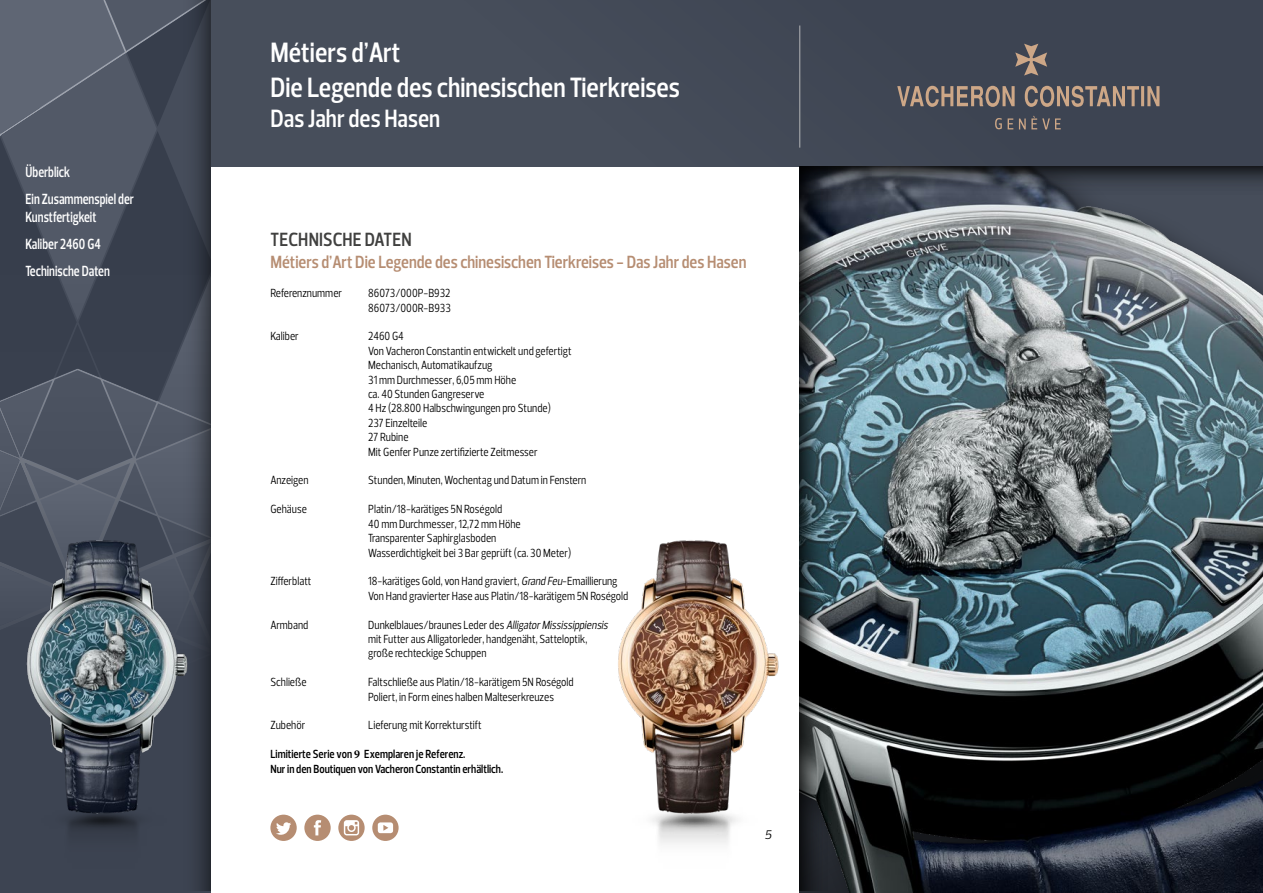
<style>
.page{position:relative;width:1263px;height:893px;background:#fff}
.page>*{position:absolute;margin:0;border:0;box-sizing:border-box;transform-origin:0 0}
.t1{font:600 28.5px/34.2px "Prelo Condensed";color:#fff}
.t2{font:600 25.5px "Prelo Condensed";color:#fff}
.t3{font:600 19.5px "Prelo Condensed";letter-spacing:.015em;color:#40403f}
.t4{font:600 18px "Prelo Condensed";color:#b68d72}
.t5{font:600 15px/27px "Prelo Condensed";color:#fff;scale:.9 1}
.t6{font:italic 12.75px "Prelo";color:#000}
.t7{font:12px "Prelo Condensed";color:#000}
.t8{font:600 12px/14.4px "Prelo Condensed";color:#000}
.s1{font-style:italic}
.s2{font-family:"Minion Pro";font-weight:700}
</style>
<div class="page">
<div style="left:210px;top:0;width:1053px;height:166px;background:#474e5b"></div>
<hr style="left:799px;top:26px;width:1px;height:122px;background:#b4b5b7">
<svg style="left:897px;top:44px;width:262px;height:85px"></svg>
<svg style="left:0;top:0;width:163px;height:867px;background:#4b5260"></svg>
<svg style="left:163px;top:0;width:47px;height:891px;background:#404653"></svg>
<img style="left:20px;top:826px;width:165px;height:48px">
<img style="left:0;top:526px;width:208px;height:300px">
<img style="left:617px;top:540px;width:162px;height:286px">
<img style="left:799px;top:214px;width:464px;height:679px">
<svg style="left:847px;top:166px;width:416px;height:48px;background:#464c57"></svg>
<svg style="left:270px;top:815px;width:27px;height:26px"></svg>
<svg style="left:304px;top:815px;width:27px;height:26px"></svg>
<svg style="left:372px;top:815px;width:27px;height:26px"></svg>
<svg style="left:338px;top:815px;width:27px;height:26px"></svg>
<svg style="left:799px;top:166px;width:48px;height:725px;background:#3d494e"></svg>
<p class="t5" style="left:26px;top:158px;width:122px">Überblick<br>Ein Zusammenspiel der</p>
<p class="t5" style="left:26px;top:203px;width:95px">Kunstfertigkeit<br>Kaliber 2460 G4<br>Techinische Daten</p>
<h1 class="t1" style="left:270px;top:36px;width:411px">Métiers d’Art<br>Die Legende des chinesischen Tierkreises</h1>
<h2 class="t2" style="left:270px;top:103px;width:171px">Das Jahr des Hasen</h2>
<p class="t3" style="left:271px;top:227px;width:143px">TECHNISCHE DATEN</p>
<p class="t4" style="left:270px;top:250px;width:478px">Métiers d’Art Die Legende des chinesischen Tierkreises - Das Jahr des Hasen</p>
<p class="t7" style="left:270px;top:286px;width:73px">Referenznummer</p>
<p class="t7" style="left:368px;top:286px;width:84px">86073/000P-B932</p>
<p class="t7" style="left:368px;top:300px;width:84px">86073/000R-B933</p>
<p class="t7" style="left:270px;top:329px;width:30px">Kaliber</p>
<p class="t7" style="left:368px;top:329px;width:37px">2460 G4</p>
<p class="t7" style="left:368px;top:343px;width:205px">Von Vacheron Constantin entwickelt und gefertigt</p>
<p class="t7" style="left:368px;top:358px;width:126px">Mechanisch, Automatikaufzug</p>
<p class="t7" style="left:368px;top:372px;width:150px">31 mm Durchmesser, 6,05 mm Höhe</p>
<p class="t7" style="left:368px;top:387px;width:118px">ca. 40 Stunden Gangreserve</p>
<p class="t7" style="left:368px;top:401px;width:184px">4 Hz (28.800 Halbschwingungen pro Stunde)</p>
<p class="t7" style="left:368px;top:415px;width:60px">237 Einzelteile</p>
<p class="t7" style="left:368px;top:430px;width:42px">27 Rubine</p>
<p class="t7" style="left:368px;top:444px;width:171px">Mit Genfer Punze zertifizierte Zeitmesser</p>
<p class="t7" style="left:270px;top:473px;width:40px">Anzeigen</p>
<p class="t7" style="left:368px;top:473px;width:220px">Stunden, Minuten, Wochentag und Datum in Fenstern</p>
<p class="t7" style="left:270px;top:502px;width:38px">Gehäuse</p>
<p class="t7" style="left:368px;top:502px;width:135px">Platin/18-karätiges 5N Roségold</p>
<p class="t7" style="left:368px;top:516px;width:154px">40 mm Durchmesser, 12,72 mm Höhe</p>
<p class="t7" style="left:368px;top:531px;width:130px">Transparenter Saphirglasboden</p>
<p class="t7" style="left:368px;top:545px;width:205px">Wasserdichtigkeit bei 3 Bar geprüft (ca. 30 Meter)</p>
<p class="t7" style="left:270px;top:574px;width:43px">Zifferblatt</p>
<p class="t7" style="left:368px;top:574px;width:251px">18-karätiges Gold, von Hand graviert, <span class="s1">Grand Feu</span>-Emaillierung</p>
<p class="t7" style="left:368px;top:588px;width:262px">Von Hand gravierter Hase aus Platin/18-karätigem 5N Roségold</p>
<p class="t7" style="left:270px;top:617px;width:39px">Armband</p>
<p class="t7" style="left:368px;top:617px;width:244px">Dunkelblaues/braunes Leder des <span class="s1">AlligatorMississippiensis</span></p>
<p class="t7" style="left:368px;top:631px;width:221px">mit Futter aus Alligatorleder, handgenäht, Satteloptik,</p>
<p class="t7" style="left:368px;top:646px;width:120px">große rechteckige Schuppen</p>
<p class="t7" style="left:270px;top:675px;width:38px">Schließe</p>
<p class="t7" style="left:368px;top:675px;width:207px">Faltschließe aus Platin/18-karätigem 5N Roségold</p>
<p class="t7" style="left:368px;top:689px;width:187px">Poliert, in Form eines halben Malteserkreuzes</p>
<p class="t7" style="left:270px;top:718px;width:36px">Zubehör</p>
<p class="t7" style="left:368px;top:718px;width:115px">Lieferung mit Korrekturstift</p>
<p class="t8" style="left:270px;top:747px;width:234px">Limitierte Serie von <span class="s2">9</span> Exemplaren je Referenz.<br>Nur in den Boutiquen von Vacheron Constantin erhältlich.</p>
<p class="t6" style="left:764px;top:826px;width:9px">5</p>
</div>
